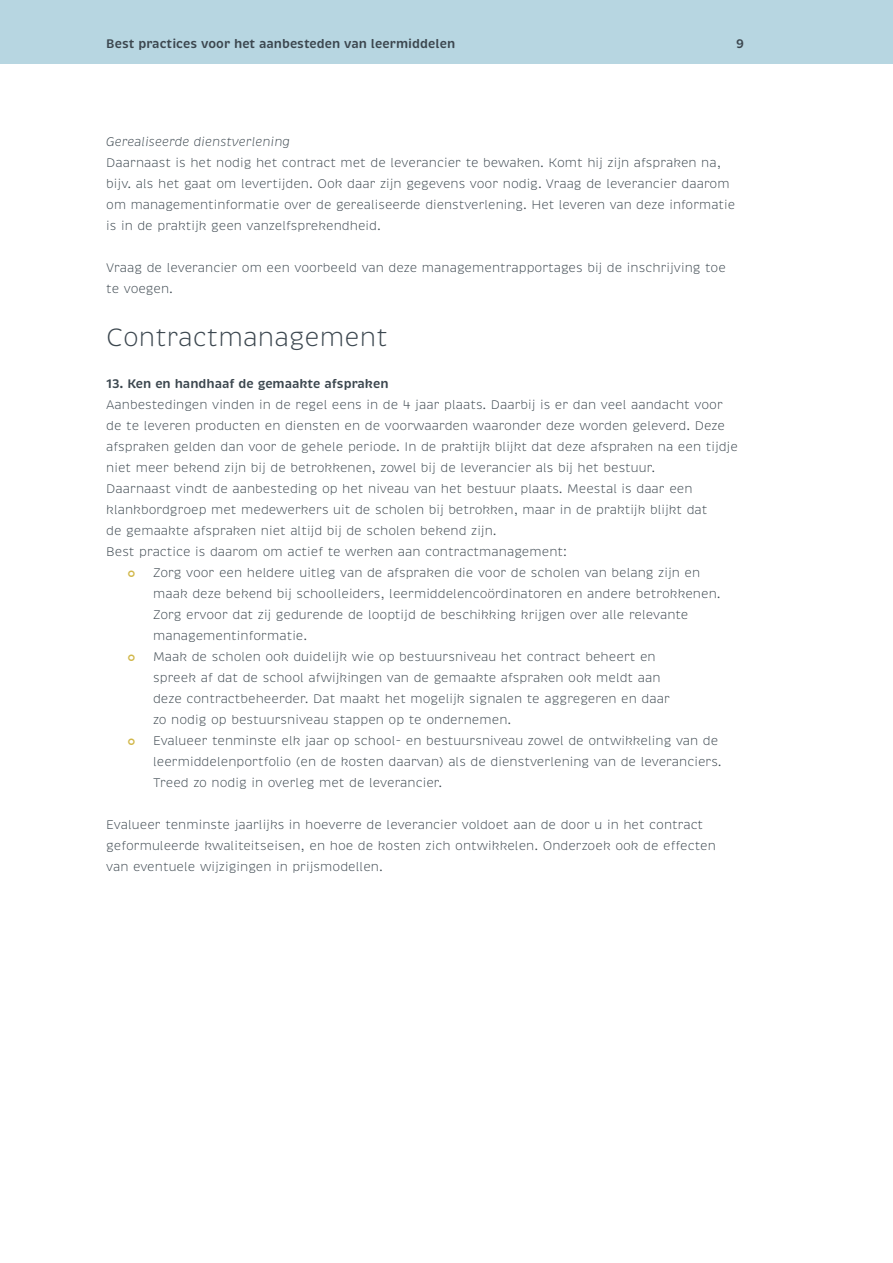
<style>
.page{position:relative;width:893px;height:1263px;background:#fff}
.page>*{position:absolute;margin:0;border:0;box-sizing:border-box;transform-origin:0 0}
.t1{font:300 25.5px "Brevia";color:#3c474f}
.t2{font:300 12.75px/21px "Brevia";color:#3c474f}
.t3{font:600 12.75px "Brevia";color:#3c474f}
.t4{font:italic 300 12.75px "Brevia";color:#3c474f}
</style>
<div class="page">
<div style="left:0;top:0;width:893px;height:64px;background:#b7d6e1"></div>
<p class="t3" style="left:106px;top:36px;width:350px">Best practices voor het aanbesteden van leermiddelen</p>
<p class="t3" style="left:736px;top:36px;width:9px">9</p>
<p class="t4" style="left:106px;top:134px;width:185px">Gerealiseerde dienstverlening</p>
<p class="t2" style="left:106px;top:153px;width:630px">Daarnaast is het nodig het contract met de leverancier te bewaken. Komt hij zijn afspraken na, bijv. als het gaat om levertijden. Ook daar zijn gegevens voor nodig. Vraag de leverancier daarom om managementinformatie over de gerealiseerde dienstverlening. Het leveren van deze informatie is in de praktijk geen vanzelfsprekendheid.</p>
<p class="t2" style="left:106px;top:258px;width:621px">Vraag de leverancier om een voorbeeld van deze managementrapportages bij de inschrijving toe te voegen.</p>
<h1 class="t1" style="left:106px;top:322px;width:283px">Contractmanagement</h1>
<p class="t3" style="left:106px;top:375px;width:284px">13. Ken en handhaaf de gemaakte afspraken</p>
<p class="t2" style="left:106px;top:394px;width:618px">Aanbestedingen vinden in de regel eens in de 4 jaar plaats. Daarbij is er dan veel aandacht voor</p>
<p class="t2" style="left:106px;top:415px;width:620px">de te leveren producten en diensten en de voorwaarden waaronder deze worden geleverd. Deze</p>
<p class="t2" style="left:106px;top:436px;width:633px">afspraken gelden dan voor de gehele periode. In de praktijk blijkt dat deze afspraken na een tijdje</p>
<p class="t2" style="left:106px;top:457px;width:550px">niet meer bekend zijn bij de betrokkenen, zowel bij de leverancier als bij het bestuur.</p>
<p class="t2" style="left:106px;top:478px;width:588px">Daarnaast vindt de aanbesteding op het niveau van het bestuur plaats. Meestal is daar een</p>
<p class="t2" style="left:106px;top:499px;width:603px">klankbordgroep met medewerkers uit de scholen bij betrokken, maar in de praktijk blijkt dat</p>
<p class="t2" style="left:106px;top:520px;width:392px">de gemaakte afspraken niet altijd bij de scholen bekend zijn.</p>
<p class="t2" style="left:106px;top:541px;width:462px">Best practice is daarom om actief te werken aan contractmanagement:</p>
<p class="t2" style="left:153px;top:562px;width:549px">Zorg voor een heldere uitleg van de afspraken die voor de scholen van belang zijn en</p>
<p class="t2" style="left:153px;top:583px;width:569px">maak deze bekend bij schoolleiders, leermiddelencoördinatoren en andere betrokkenen.</p>
<p class="t2" style="left:153px;top:604px;width:537px">Zorg ervoor dat zij gedurende de looptijd de beschikking krijgen over alle relevante</p>
<p class="t2" style="left:153px;top:625px;width:156px">managementinformatie.</p>
<p class="t2" style="left:153px;top:646px;width:504px">Maak de scholen ook duidelijk wie op bestuursniveau het contract beheert en</p>
<p class="t2" style="left:153px;top:667px;width:509px">spreek af dat de school afwijkingen van de gemaakte afspraken ook meldt aan</p>
<p class="t2" style="left:153px;top:688px;width:518px">deze contractbeheerder. Dat maakt het mogelijk signalen te aggregeren en daar</p>
<p class="t2" style="left:153px;top:709px;width:360px">zo nodig op bestuursniveau stappen op te ondernemen.</p>
<p class="t2" style="left:153px;top:730px;width:567px">Evalueer tenminste elk jaar op school- en bestuursniveau zowel de ontwikkeling van de</p>
<p class="t2" style="left:153px;top:751px;width:570px">leermiddelenportfolio (en de kosten daarvan) als de dienstverlening van de leveranciers.</p>
<p class="t2" style="left:153px;top:772px;width:291px">Treed zo nodig in overleg met de leverancier.</p>
<p class="t2" style="left:106px;top:814px;width:611px">Evalueer tenminste jaarlijks in hoeverre de leverancier voldoet aan de door u in het contract geformuleerde kwaliteitseisen, en hoe de kosten zich ontwikkelen. Onderzoek ook de effecten van eventuele wijzigingen in prijsmodellen.</p>
</div>
